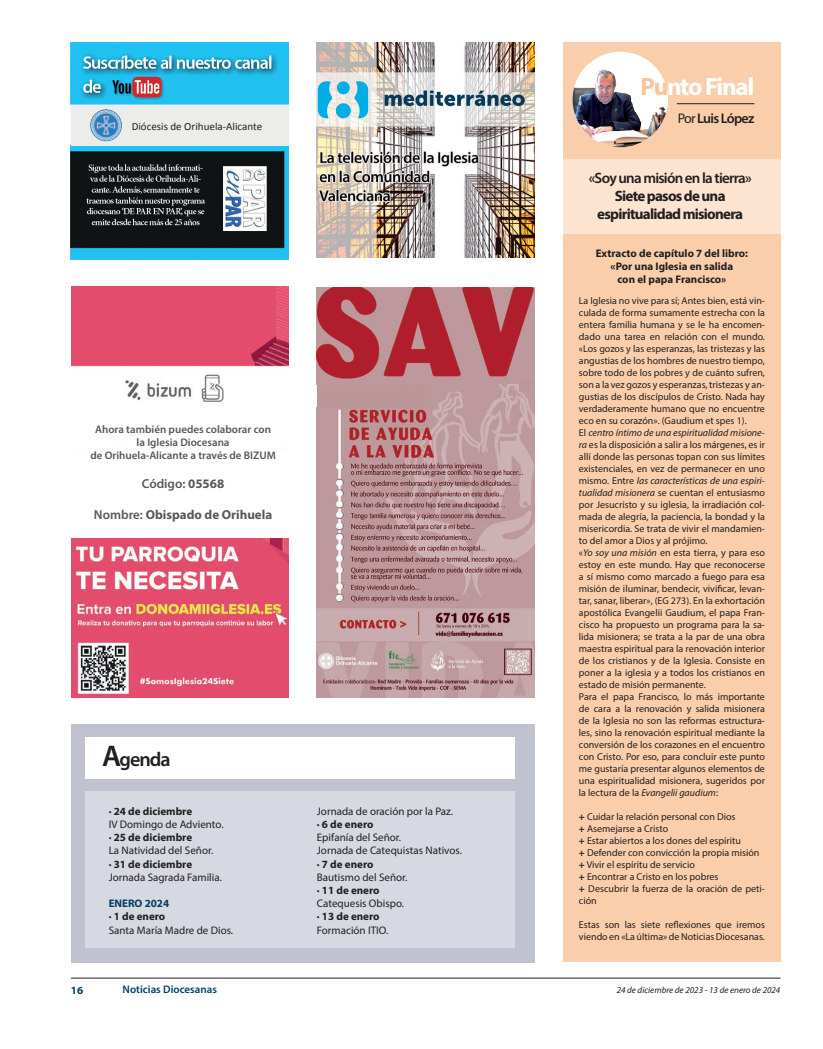
<style>
.page{position:relative;width:823px;height:1049px;background:#fff}
.page>*{position:absolute;margin:0;border:0;box-sizing:border-box;transform-origin:0 0}
.t1{font:700 25px "Myriad Pro";letter-spacing:-.055em;color:#fff}
.t2{font:600 20px "Myriad Pro";letter-spacing:-.05em;color:#231f20}
.t3{font:700 15px "Myriad Pro";letter-spacing:-.05em;color:#231f20}
.t4{font:600 15px "Myriad Pro";letter-spacing:-.05em;color:#231f20}
.t5{font:600 14px "Myriad Pro";letter-spacing:-.05em;color:#231f20}
.t6{font:700 13px "Myriad Pro";color:#57585a}
.t7{font:600 13px "Myriad Pro";color:#57585a}
.t8{font:11px "Myriad Pro";color:#231f20}
.t9{font:700 11px "Myriad Pro";color:#231f20}
.t10{font:600 11px "Myriad Pro";color:#57585a}
.t11{font:11px "Calibri";color:#231f20}
.t12{font:600 11px "Myriad Pro";color:#043e62}
.t13{font:700 11px "Myriad Pro";color:#043e62}
.t14{font:10px/12px "Myriad Pro";color:#231f20;text-align:justify}
.t15{font:italic 9px "Myriad Pro";color:#231f20}
.s1{font-weight:700}
.s2{font-weight:600}
.s3{font-size:30px}
.s4{color:#f8c498}
.s5{font-weight:400}
.s6{font-style:italic}
</style>
<div class="page">
<hr style="left:71px;top:978px;width:709px;height:1px;background:#231f20">
<div style="left:71px;top:724px;width:463px;height:238px;background:#c0c2cf"></div>
<div style="left:86px;top:737px;width:428px;height:42px;background:#fff"></div>
<div style="left:86px;top:791px;width:428px;height:156px;background:#d6d9e1"></div>
<div style="left:562px;top:43px;width:218px;height:919px;background:#faceaa"></div>
<div style="left:572px;top:52px;width:95px;height:95px;background:#fff;border-radius:50%"></div>
<img style="left:572px;top:69px;width:94px;height:78px">
<hr style="left:676px;top:103px;width:78px;height:1px;background:#231f20">
<div style="left:562px;top:159px;width:218px;height:75px;background:#fce4d1"></div>
<img style="left:71px;top:286px;width:217px;height:161px">
<img style="left:71px;top:43px;width:217px;height:216px">
<img style="left:317px;top:43px;width:217px;height:215px">
<div style="left:71px;top:105px;width:217px;height:40px;background:#ececea"></div>
<img style="left:90px;top:109px;width:32px;height:33px">
<img style="left:317px;top:407px;width:217px;height:290px">
<div style="left:71px;top:407px;width:217px;height:39px;background:#fff"></div>
<img style="left:71px;top:538px;width:217px;height:160px">
<img style="left:317px;top:287px;width:217px;height:98px">
<img style="left:430px;top:385px;width:104px;height:48px">
<div style="left:317px;top:385px;width:113px;height:22px;background:#bb979a"></div>
<div style="left:519px;top:381px;width:15px;height:9px;background:#bb979a"></div>
<p class="t11" style="left:132px;top:119px;width:132px">Diócesis de Orihuela-Alicante</p>
<p class="t10" style="left:95px;top:422px;width:177px">Ahora también puedes colaborar con</p>
<p class="t10" style="left:137px;top:435px;width:94px">la Iglesia Diocesana</p>
<p class="t10" style="left:90px;top:448px;width:187px">de Orihuela-Alicante a través de BIZUM</p>
<p class="t7" style="left:142px;top:475px;width:84px">Código: <span class="s1">05568</span></p>
<p class="t6" style="left:94px;top:506px;width:180px"><span class="s2">Nombre:</span> Obispado de Orihuela</p>
<p class="t2" style="left:102px;top:746px;width:70px"><span class="s3">A</span>genda</p>
<p class="t9" style="left:109px;top:804px;width:85px">· 24 de diciembre</p>
<p class="t8" style="left:109px;top:817px;width:116px">IV Domingo de Adviento.</p>
<p class="t9" style="left:109px;top:830px;width:85px">· 25 de diciembre</p>
<p class="t8" style="left:109px;top:844px;width:106px">La Natividad del Señor.</p>
<p class="t9" style="left:109px;top:857px;width:85px">· 31 de diciembre</p>
<p class="t8" style="left:109px;top:870px;width:115px">Jornada Sagrada Familia.</p>
<p class="t13" style="left:109px;top:896px;width:62px">ENERO 2024</p>
<p class="t9" style="left:109px;top:909px;width:58px">· 1 de enero</p>
<p class="t8" style="left:109px;top:923px;width:126px">Santa María Madre de Dios.</p>
<p class="t8" style="left:317px;top:804px;width:138px">Jornada de oración por la Paz.</p>
<p class="t9" style="left:317px;top:817px;width:58px">· 6 de enero</p>
<p class="t8" style="left:317px;top:831px;width:86px">Epifanía del Señor.</p>
<p class="t8" style="left:317px;top:844px;width:146px">Jornada de Catequistas Nativos.</p>
<p class="t9" style="left:317px;top:857px;width:58px">· 7 de enero</p>
<p class="t8" style="left:317px;top:870px;width:92px">Bautismo del Señor.</p>
<p class="t9" style="left:317px;top:883px;width:64px">· 11 de enero</p>
<p class="t8" style="left:317px;top:897px;width:89px">Catequesis Obispo.</p>
<p class="t9" style="left:317px;top:909px;width:64px">· 13 de enero</p>
<p class="t8" style="left:317px;top:923px;width:73px">Formación ITIO.</p>
<p class="t1" style="left:640px;top:71px;width:115px"><span class="s4">Pu</span>nto Final</p>
<p class="t5" style="left:677px;top:110px;width:78px"><span class="s5">Por</span> Luis López</p>
<p class="t4" style="left:588px;top:168px;width:164px">«Soy una misión en la tierra»</p>
<p class="t3" style="left:614px;top:186px;width:112px">Siete pasos de una</p>
<p class="t3" style="left:597px;top:204px;width:147px">espiritualidad misionera</p>
<p class="t9" style="left:595px;top:246px;width:154px">Extracto de capítulo 7 del libro:</p>
<p class="t9" style="left:610px;top:259px;width:124px">«Por una Iglesia en salida</p>
<p class="t9" style="left:617px;top:273px;width:110px">con el papa Francisco»</p>
<p class="t14" style="left:578px;top:294px;width:187px">La Iglesia no vive para sí; Antes bien, está vin&shy;culada de forma sumamente estrecha con la entera familia humana y se le ha encomen&shy;dado una tarea en relación con el mundo. «Los gozos y las esperanzas, las tristezas y las angustias de los hombres de nuestro tiempo, sobre todo de los pobres y de cuánto sufren, son a la vez gozos y esperanzas, tristezas y an&shy;gustias de los discípulos de Cristo. Nada hay verdaderamente humano que no encuentre eco en su corazón». (Gaudium et spes 1).</p>
<p class="t14" style="left:578px;top:426px;width:187px">El <span class="s6">centro íntimo de una espiritualidad misione&shy;ra</span> es la disposición a salir a los márgenes, es ir allí donde las personas topan con sus límites existenciales, en vez de permanecer en uno mismo. Entre <span class="s6">las características de una espiri&shy;tualidad misionera</span> se cuentan el entusiasmo por Jesucristo y su iglesia, la irradiación col&shy;mada de alegría, la paciencia, la bondad y la misericordia. Se trata de vivir el mandamien&shy;to del amor a Dios y al prójimo.</p>
<p class="t14" style="left:578px;top:546px;width:187px">«<span class="s6">Yo soy una misión</span> en esta tierra, y para eso estoy en este mundo. Hay que reconocerse a sí mismo como marcado a fuego para esa misión de iluminar, bendecir, vivificar, levan&shy;tar, sanar, liberar», (EG 273). En la exhortación apostólica Evangelii Gaudium, el papa Fran&shy;cisco ha propuesto un programa para la sa&shy;lida misionera; se trata a la par de una obra maestra espiritual para la renovación interior de los cristianos y de la Iglesia. Consiste en poner a la iglesia y a todos los cristianos en estado de misión permanente.</p>
<p class="t14" style="left:578px;top:690px;width:187px">Para el papa Francisco, lo más importante de cara a la renovación y salida misionera de la Iglesia no son las reformas estructura&shy;les, sino la renovación espiritual mediante la conversión de los corazones en el encuentro con Cristo. Por eso, para concluir este punto me gustaría presentar algunos elementos de una espiritualidad misionera, sugeridos por la lectura de la <span class="s6">Evangelii gaudium</span>:</p>
<p class="t14" style="left:578px;top:810px;width:158px"><span class="s1">+</span> Cuidar la relación personal con Dios</p>
<p class="t14" style="left:578px;top:822px;width:91px"><span class="s1">+</span> Asemejarse a Cristo</p>
<p class="t14" style="left:578px;top:834px;width:163px"><span class="s1">+</span> Estar abiertos a los dones del espíritu</p>
<p class="t14" style="left:578px;top:846px;width:182px"><span class="s1">+</span> Defender con convicción la propia misión</p>
<p class="t14" style="left:578px;top:858px;width:117px"><span class="s1">+</span> Vivir el espíritu de servicio</p>
<p class="t14" style="left:578px;top:870px;width:141px"><span class="s1">+</span> Encontrar a Cristo en los pobres</p>
<p class="t14" style="left:578px;top:882px;width:187px"><span class="s1">+</span> Descubrir la fuerza de la oración de peti&shy;ción</p>
<p class="t14" style="left:578px;top:918px;width:187px">Estas son las siete reflexiones que iremos viendo en «La última» de Noticias Diocesanas.</p>
<p class="t13" style="left:71px;top:982px;width:14px">16</p>
<p class="t12" style="left:122px;top:982px;width:96px">Noticias Diocesanas</p>
<p class="t15" style="left:616px;top:984px;width:165px">24 de diciembre de 2023 - 13 de enero de 2024</p>
</div>
